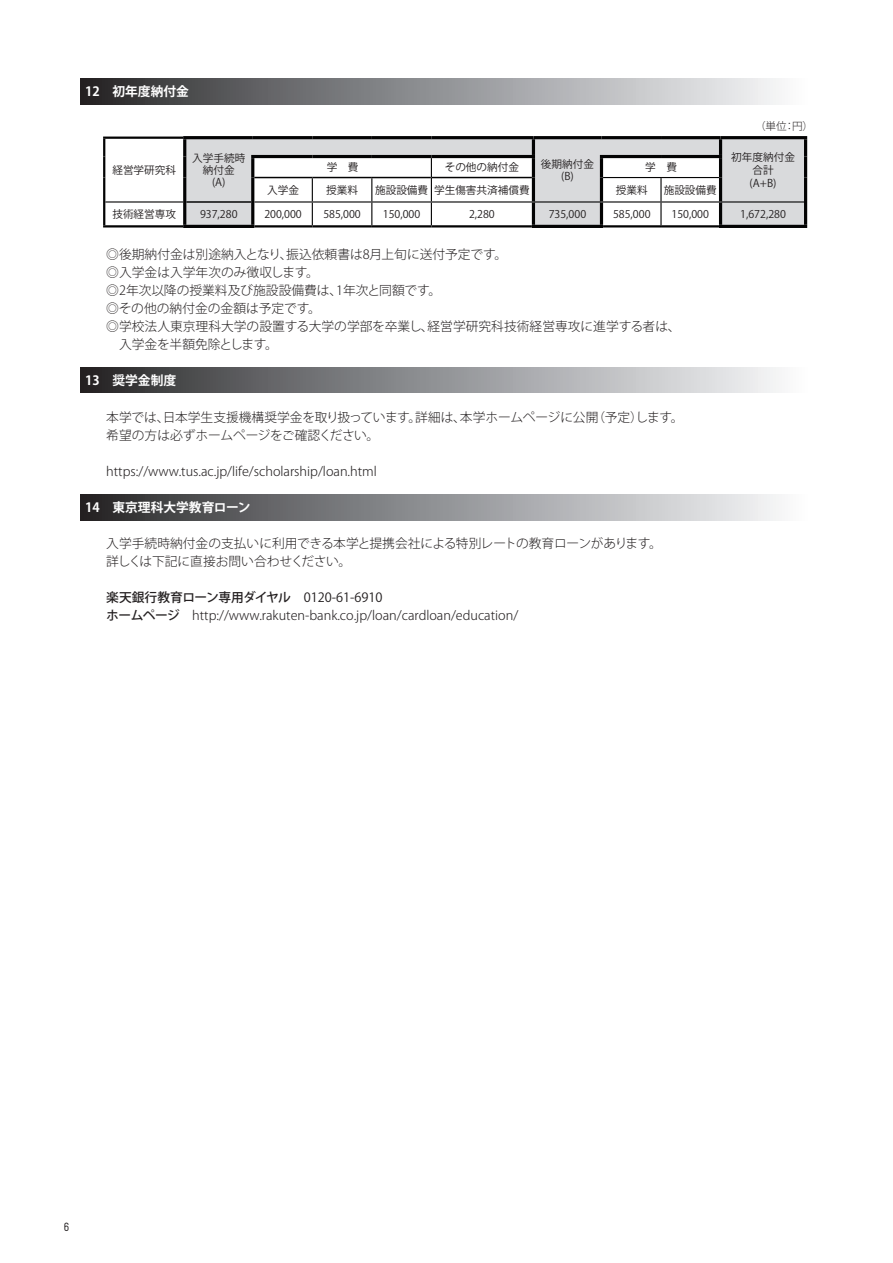
<style>
.page{position:relative;width:893px;height:1263px;background:#fff}
.page>*{position:absolute;margin:0;border:0;box-sizing:border-box;transform-origin:0 0}
.t1{font:300 12.75px/18.1px "Koz Go Pro";color:#231f20}
.t2{font:700 12.75px "Koz Go Pro";color:#fff}
.t3{font:11.7px "Static";color:#231f20}
.t4{font:10.65px/12.1px "Koz Go Pro";color:#231f20;text-align:center}
.t5{font:300 10.65px "Koz Go Pro";color:#231f20}
.s1{font-weight:500}
.s2{font-weight:400}
</style>
<div class="page">
<div style="left:81px;top:79px;width:744px;height:25px;background:linear-gradient(to right,#2a2a2d,#fff)"></div>
<div style="left:81px;top:367px;width:744px;height:26px;background:linear-gradient(to right,#2a2a2d,#fff)"></div>
<div style="left:81px;top:495px;width:744px;height:25px;background:linear-gradient(to right,#2a2a2d,#fff)"></div>
<svg style="left:186px;top:139px;width:618px;height:86px;fill:#d9dadc"></svg>
<svg style="left:103px;top:139px;width:2px;height:18px"></svg>
<hr style="left:103px;top:157px;width:2px;height:21px;background:#030303">
<hr style="left:103px;top:178px;width:2px;height:24px;background:#030303">
<hr style="left:186px;top:201px;width:65px;height:2px;background:#030303">
<hr style="left:254px;top:177px;width:58px;height:1px;background:#030303">
<hr style="left:312px;top:177px;width:60px;height:1px;background:#030303">
<hr style="left:372px;top:177px;width:59px;height:1px;background:#030303">
<hr style="left:432px;top:177px;width:100px;height:1px;background:#030303">
<hr style="left:183px;top:136px;width:70px;height:3px;background:#030303">
<hr style="left:183px;top:139px;width:3px;height:18px;background:#030303">
<hr style="left:183px;top:157px;width:3px;height:21px;background:#030303">
<hr style="left:251px;top:158px;width:3px;height:20px;background:#030303">
<hr style="left:183px;top:178px;width:3px;height:24px;background:#030303">
<hr style="left:251px;top:178px;width:3px;height:24px;background:#030303">
<hr style="left:183px;top:202px;width:3px;height:23px;background:#030303">
<hr style="left:251px;top:202px;width:3px;height:23px;background:#030303">
<hr style="left:183px;top:225px;width:71px;height:3px;background:#030303">
<hr style="left:253px;top:136px;width:59px;height:3px;background:#030303">
<hr style="left:312px;top:136px;width:60px;height:3px;background:#030303">
<hr style="left:372px;top:136px;width:59px;height:3px;background:#030303">
<hr style="left:431px;top:136px;width:102px;height:3px;background:#030303">
<hr style="left:251px;top:155px;width:61px;height:3px;background:#030303">
<hr style="left:312px;top:155px;width:60px;height:3px;background:#030303">
<hr style="left:372px;top:155px;width:59px;height:3px;background:#030303">
<hr style="left:431px;top:155px;width:104px;height:3px;background:#030303">
<hr style="left:601px;top:136px;width:60px;height:3px;background:#030303">
<hr style="left:661px;top:136px;width:59px;height:3px;background:#030303">
<hr style="left:600px;top:155px;width:61px;height:3px;background:#030303">
<hr style="left:661px;top:155px;width:61px;height:3px;background:#030303">
<hr style="left:103px;top:137px;width:80px;height:2px;background:#030303">
<hr style="left:533px;top:136px;width:68px;height:3px;background:#030303">
<hr style="left:532px;top:139px;width:3px;height:16px;background:#030303">
<hr style="left:532px;top:158px;width:3px;height:20px;background:#030303">
<hr style="left:600px;top:158px;width:3px;height:20px;background:#030303">
<hr style="left:532px;top:178px;width:3px;height:23px;background:#030303">
<hr style="left:600px;top:178px;width:3px;height:23px;background:#030303">
<hr style="left:532px;top:203px;width:3px;height:22px;background:#030303">
<hr style="left:600px;top:203px;width:3px;height:22px;background:#030303">
<hr style="left:532px;top:225px;width:71px;height:3px;background:#030303">
<hr style="left:720px;top:136px;width:87px;height:3px;background:#030303">
<hr style="left:719px;top:139px;width:3px;height:16px;background:#030303">
<hr style="left:804px;top:139px;width:3px;height:18px;background:#030303">
<hr style="left:719px;top:158px;width:3px;height:20px;background:#030303">
<hr style="left:804px;top:157px;width:3px;height:21px;background:#030303">
<hr style="left:719px;top:178px;width:3px;height:23px;background:#030303">
<hr style="left:804px;top:178px;width:3px;height:24px;background:#030303">
<hr style="left:719px;top:203px;width:3px;height:22px;background:#030303">
<hr style="left:804px;top:202px;width:3px;height:23px;background:#030303">
<hr style="left:719px;top:225px;width:88px;height:3px;background:#030303">
<hr style="left:431px;top:201px;width:102px;height:2px;background:#030303">
<hr style="left:660px;top:178px;width:2px;height:23px;background:#030303">
<hr style="left:603px;top:177px;width:58px;height:1px;background:#030303">
<hr style="left:661px;top:177px;width:58px;height:1px;background:#030303">
<hr style="left:103px;top:202px;width:2px;height:23px;background:#030303">
<hr style="left:105px;top:201px;width:78px;height:2px;background:#030303">
<hr style="left:254px;top:201px;width:58px;height:2px;background:#030303">
<hr style="left:312px;top:201px;width:60px;height:2px;background:#030303">
<hr style="left:372px;top:201px;width:59px;height:2px;background:#030303">
<svg style="left:312px;top:178px;width:1px;height:47px"></svg>
<svg style="left:371px;top:178px;width:1px;height:47px"></svg>
<svg style="left:431px;top:158px;width:1px;height:67px"></svg>
<hr style="left:660px;top:203px;width:2px;height:22px;background:#030303">
<hr style="left:533px;top:201px;width:68px;height:2px;background:#030303">
<hr style="left:601px;top:201px;width:60px;height:2px;background:#030303">
<hr style="left:661px;top:201px;width:59px;height:2px;background:#030303">
<hr style="left:720px;top:201px;width:84px;height:2px;background:#030303">
<hr style="left:103px;top:225px;width:80px;height:2px;background:#030303">
<hr style="left:254px;top:225px;width:58px;height:2px;background:#030303">
<hr style="left:312px;top:225px;width:60px;height:2px;background:#030303">
<hr style="left:372px;top:225px;width:59px;height:2px;background:#030303">
<hr style="left:431px;top:225px;width:101px;height:2px;background:#030303">
<hr style="left:603px;top:225px;width:58px;height:2px;background:#030303">
<hr style="left:661px;top:225px;width:58px;height:2px;background:#030303">
<p class="t2" style="left:85px;top:83px;width:105px">12　初年度納付金</p>
<p class="t5" style="left:755px;top:119px;width:59px">（単位：円）</p>
<p class="t4" style="left:112px;top:164px;width:65px">経営学研究科</p>
<p class="t4" style="left:192px;top:152px;width:55px">入学手続時納付金<br>(A)</p>
<p class="t4" style="left:541px;top:158px;width:55px">後期納付金(B)</p>
<p class="t4" style="left:731px;top:150px;width:65px;line-height:13.4px">初年度納付金合計<br>(A+B)</p>
<p class="t4" style="left:327px;top:161px;width:33px">学 費</p>
<p class="t4" style="left:445px;top:161px;width:76px">その他の納付金</p>
<p class="t4" style="left:645px;top:161px;width:33px">学 費</p>
<p class="t4" style="left:267px;top:184px;width:33px">入学金</p>
<p class="t4" style="left:326px;top:184px;width:33px">授業料</p>
<p class="t4" style="left:375px;top:184px;width:156px">施設設備費学生傷害共済補償費</p>
<p class="t4" style="left:616px;top:184px;width:33px">授業料</p>
<p class="t4" style="left:664px;top:184px;width:55px">施設設備費</p>
<p class="t4" style="left:112px;top:209px;width:65px">技術経営専攻</p>
<p class="t4" style="left:200px;top:209px;width:39px">937,280</p>
<p class="t4" style="left:264px;top:209px;width:39px">200,000</p>
<p class="t4" style="left:323px;top:209px;width:39px">585,000</p>
<p class="t4" style="left:383px;top:209px;width:39px">150,000</p>
<p class="t4" style="left:469px;top:209px;width:27px">2,280</p>
<p class="t4" style="left:549px;top:209px;width:39px">735,000</p>
<p class="t4" style="left:613px;top:209px;width:39px">585,000</p>
<p class="t4" style="left:671px;top:209px;width:39px">150,000</p>
<p class="t4" style="left:740px;top:209px;width:47px">1,672,280</p>
<p class="t1" style="left:106px;top:245px;width:576px">◎後期納付金は別途納入となり、振込依頼書は8月上旬に送付予定です。<br>◎入学金は入学年次のみ徴収します。<br>◎2年次以降の授業料及び施設設備費は、1年次と同額です。<br>◎その他の納付金の金額は予定です。<br>◎学校法人東京理科大学の設置する大学の学部を卒業し、経営学研究科技術経営専攻に進学する者は、　入学金を半額免除とします。</p>
<p class="t2" style="left:85px;top:373px;width:93px">13　奨学金制度</p>
<p class="t1" style="left:106px;top:408px;width:579px">本学では、日本学生支援機構奨学金を取り扱っています。詳細は、本学ホームページに公開（予定）します。希望の方は必ずホームページをご確認ください。</p>
<p class="t1" style="left:106px;top:462px;width:272px">https://www.tus.ac.jp/life/scholarship/loan.html</p>
<p class="t2" style="left:85px;top:499px;width:167px">14　東京理科大学教育ローン</p>
<p class="t1" style="left:106px;top:534px;width:557px">入学手続時納付金の支払いに利用できる本学と提携会社による特別レートの教育ローンがあります。詳しくは下記に直接お問い合わせください。</p>
<p class="t1" style="left:106px;top:589px;width:414px"><span class="s1">楽天銀行教育ローン専用ダイヤル　</span><span class="s2">0120-61-6910<br></span><span class="s1">ホームページ</span>　http://www.rakuten-bank.co.jp/loan/cardloan/education/</p>
<p class="t3" style="left:64px;top:1219px;width:7px">6</p>
</div>
